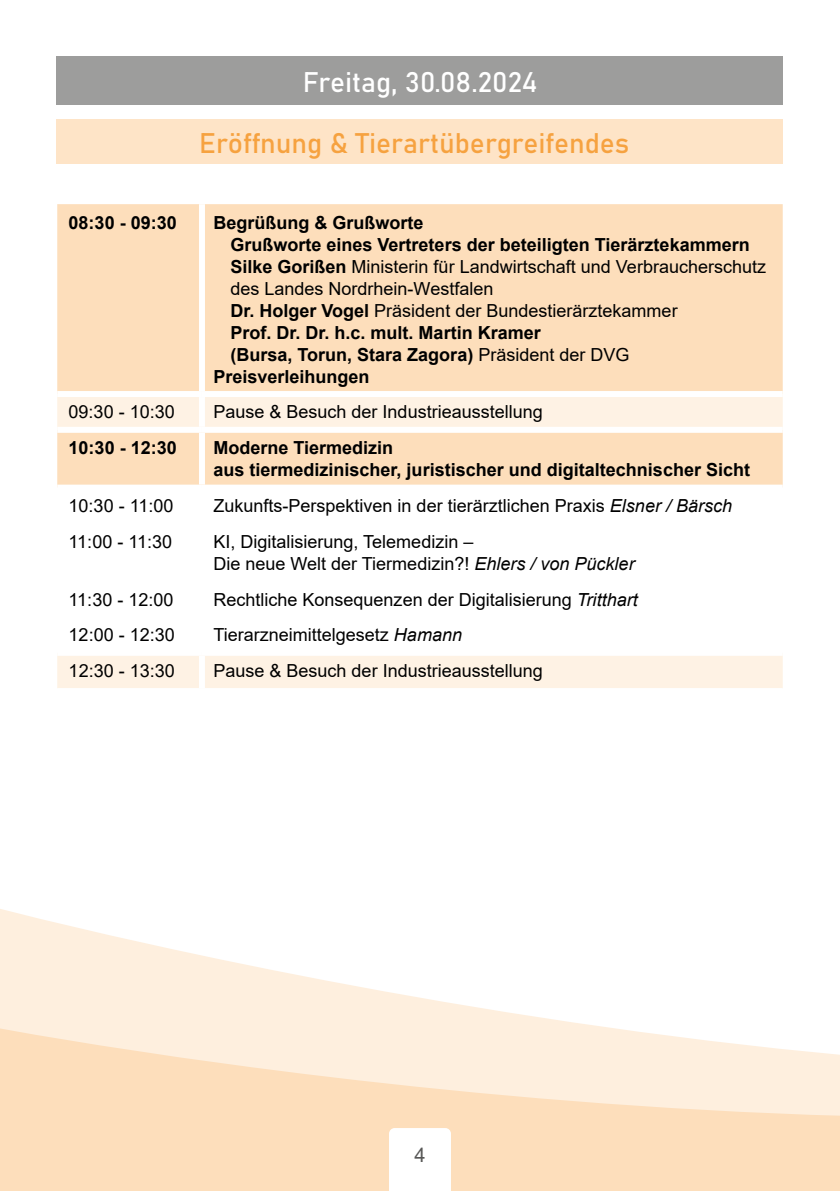
<style>
.page{position:relative;width:840px;height:1191px;background:#fff}
.page>*{position:absolute;margin:0;border:0;box-sizing:border-box;transform-origin:0 0}
.t1{font:28px "Bahnschrift";color:#f6a240}
.t2{font:28px "Bahnschrift";color:#fff}
.t3{font:20px "Arial";color:#575756}
.t4{font:18px/22px "Arial";color:#000}
.t5{font:700 18px/22px "Arial";color:#000}
.s1{font-weight:700}
.s2{font-weight:400}
.s3{font-style:italic}
</style>
<div class="page">
<div style="left:57px;top:119px;width:725px;height:45px;background:#fee4c7"></div>
<div style="left:57px;top:204px;width:725px;height:187px;background:#fddebb"></div>
<svg style="left:57px;top:397px;width:725px;height:291px;background:#fde9d1"></svg>
<svg style="left:57px;top:490px;width:725px;height:160px"></svg>
<div style="left:199px;top:204px;width:6px;height:187px;background:#fff"></div>
<div style="left:199px;top:397px;width:6px;height:30px;background:#fff"></div>
<div style="left:57px;top:427px;width:145px;height:6px;background:#fff"></div>
<div style="left:202px;top:427px;width:580px;height:6px;background:#fff"></div>
<div style="left:199px;top:433px;width:6px;height:51px;background:#fff"></div>
<div style="left:57px;top:484px;width:145px;height:6px;background:#fff"></div>
<div style="left:202px;top:484px;width:580px;height:6px;background:#fff"></div>
<div style="left:199px;top:490px;width:6px;height:30px;background:#fff"></div>
<div style="left:57px;top:520px;width:145px;height:6px;background:#fff"></div>
<div style="left:202px;top:520px;width:580px;height:6px;background:#fff"></div>
<div style="left:199px;top:526px;width:6px;height:52px;background:#fff"></div>
<div style="left:57px;top:578px;width:145px;height:6px;background:#fff"></div>
<div style="left:202px;top:578px;width:580px;height:6px;background:#fff"></div>
<div style="left:199px;top:584px;width:6px;height:30px;background:#fff"></div>
<div style="left:57px;top:614px;width:145px;height:6px;background:#fff"></div>
<div style="left:202px;top:614px;width:580px;height:6px;background:#fff"></div>
<div style="left:199px;top:620px;width:6px;height:30px;background:#fff"></div>
<div style="left:57px;top:650px;width:145px;height:6px;background:#fff"></div>
<div style="left:202px;top:650px;width:580px;height:6px;background:#fff"></div>
<div style="left:199px;top:656px;width:6px;height:32px;background:#fff"></div>
<div style="left:57px;top:57px;width:725px;height:48px;background:#9d9d9c"></div>
<svg style="left:0;top:909px;width:839px;height:282px"></svg>
<svg style="left:389px;top:1128px;width:61px;height:63px"></svg>
<h1 class="t2" style="left:302px;top:61px;width:236px">Freitag, 30.08.2024</h1>
<h1 class="t1" style="left:199px;top:122px;width:431px">Eröffnung &amp; Tierartübergreifendes</h1>
<p class="t5" style="left:69px;top:211px;width:110px">08:30 - 09:30</p>
<p class="t5" style="left:213px;top:211px;width:212px">Begrüßung &amp; Grußworte</p>
<p class="t5" style="left:230px;top:233px;width:520px">Grußworte eines Vertreters der beteiligten Tierärztekammern</p>
<p class="t4" style="left:230px;top:255px;width:537px"><span class="s1">Silke Gorißen</span> Ministerin für Landwirtschaft und Verbraucherschutz</p>
<p class="t4" style="left:230px;top:277px;width:264px">des Landes Nordrhein-Westfalen</p>
<p class="t4" style="left:230px;top:299px;width:448px"><span class="s1">Dr. Holger Vogel</span> Präsident der Bundestierärztekammer</p>
<p class="t5" style="left:230px;top:321px;width:312px">Prof. Dr. Dr. h.c. mult. Martin Kramer</p>
<p class="t5" style="left:230px;top:343px;width:400px">(Bursa, Torun, Stara Zagora) <span class="s2">Präsident der DVG</span></p>
<p class="t5" style="left:213px;top:365px;width:158px">Preisverleihungen</p>
<p class="t4" style="left:69px;top:401px;width:108px">09:30 - 10:30</p>
<p class="t4" style="left:213px;top:401px;width:331px">Pause &amp; Besuch der Industrieausstellung</p>
<p class="t5" style="left:69px;top:437px;width:110px">10:30 - 12:30</p>
<p class="t5" style="left:213px;top:437px;width:538px">Moderne Tiermedizin<br>aus tiermedizinischer, juristischer und digitaltechnischer Sicht</p>
<p class="t4" style="left:69px;top:494px;width:106px">10:30 - 11:00</p>
<p class="t4" style="left:213px;top:494px;width:520px">Zukunfts-Perspektiven in der tierärztlichen Praxis <span class="s3">Elsner / Bärsch</span></p>
<p class="t4" style="left:69px;top:530px;width:105px">11:00 - 11:30</p>
<p class="t4" style="left:213px;top:530px;width:422px">KI, Digitalisierung, Telemedizin –<br>Die neue Welt der Tiermedizin?! <span class="s3">Ehlers / von Pückler</span></p>
<p class="t4" style="left:69px;top:588px;width:106px">11:30 - 12:00</p>
<p class="t4" style="left:213px;top:588px;width:425px">Rechtliche Konsequenzen der Digitalisierung <span class="s3">Tritthart</span></p>
<p class="t4" style="left:69px;top:624px;width:108px">12:00 - 12:30</p>
<p class="t4" style="left:213px;top:624px;width:250px">Tierarzneimittelgesetz <span class="s3">Hamann</span></p>
<p class="t4" style="left:69px;top:660px;width:108px">12:30 - 13:30</p>
<p class="t4" style="left:213px;top:660px;width:331px">Pause &amp; Besuch der Industrieausstellung</p>
<p class="t3" style="left:414px;top:1140px;width:13px">4</p>
</div>
